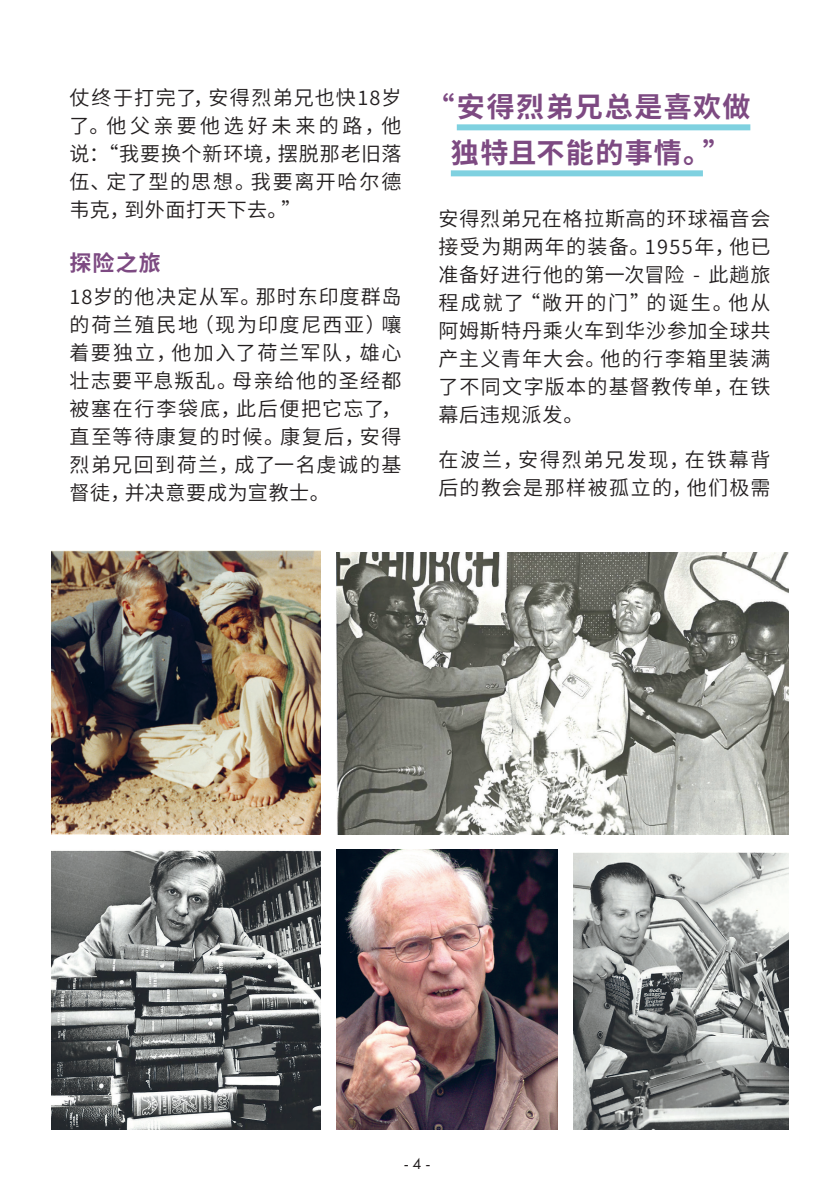
<style>
.page{position:relative;width:840px;height:1191px;background:#fff}
.page>*{position:absolute;margin:0;border:0;box-sizing:border-box;transform-origin:0 0}
.Pull_Quote{font:700 28px/46px "Source Han Sans SC";letter-spacing:.045em;color:#7d4a82;text-align:center}
.Subtitle{font:700 22px "Source Han Sans SC";color:#7d4a82}
.Body_Copy{font:20px/28px "Source Han Sans SC";letter-spacing:.065em;color:#231f20;text-align:justify}
.t1{font:16px "Futura PT";color:#231f20}
</style>
<div class="page">
<img style="left:51px;top:550px;width:269px;height:284px">
<img style="left:51px;top:850px;width:269px;height:279px">
<img style="left:336px;top:849px;width:221px;height:280px">
<img style="left:573px;top:853px;width:215px;height:276px">
<img style="left:336px;top:552px;width:452px;height:282px">
<div style="left:456px;top:124px;width:294px;height:6px;background:#7fd1e0"></div>
<div style="left:450px;top:170px;width:252px;height:6px;background:#7fd1e0"></div>
<p class="Body_Copy" style="left:69px;top:84px;width:333px">仗终于打完了，安得烈弟兄也快18岁了。他父亲要他选好未来的路，他说：“我要换个新环境，摆脱那老旧落伍、定了型的思想。我要离开哈尔德韦克，到外面打天下去。”</p>
<p class="Subtitle" style="left:69px;top:250px;width:93px">探险之旅</p>
<p class="Body_Copy" style="left:69px;top:283px;width:333px">18岁的他决定从军。那时东印度群岛的荷兰殖民地（现为印度尼西亚）嚷着要独立，他加入了荷兰军队，雄心壮志要平息叛乱。母亲给他的圣经都被塞在行李袋底，此后便把它忘了，直至等待康复的时候。康复后，安得烈弟兄回到荷兰，成了一名虔诚的基督徒，并决意要成为宣教士。</p>
<p class="Pull_Quote" style="left:426px;top:85px;width:325px">“安得烈弟兄总是喜欢做独特且不能的事情。”</p>
<p class="Body_Copy" style="left:438px;top:205px;width:333px">安得烈弟兄在格拉斯高的环球福音会接受为期两年的装备。1955年，他已准备好进行他的第一次冒险 - 此趟旅程成就了“敞开的门”的诞生。他从阿姆斯特丹乘火车到华沙参加全球共产主义青年大会。他的行李箱里装满了不同文字版本的基督教传单，在铁幕后违规派发。</p>
<p class="Body_Copy" style="left:438px;top:446px;width:333px">在波兰，安得烈弟兄发现，在铁幕背后的教会是那样被孤立的，他们极需</p>
<p class="t1" style="left:403px;top:1154px;width:28px">- 4 -</p>
</div>
